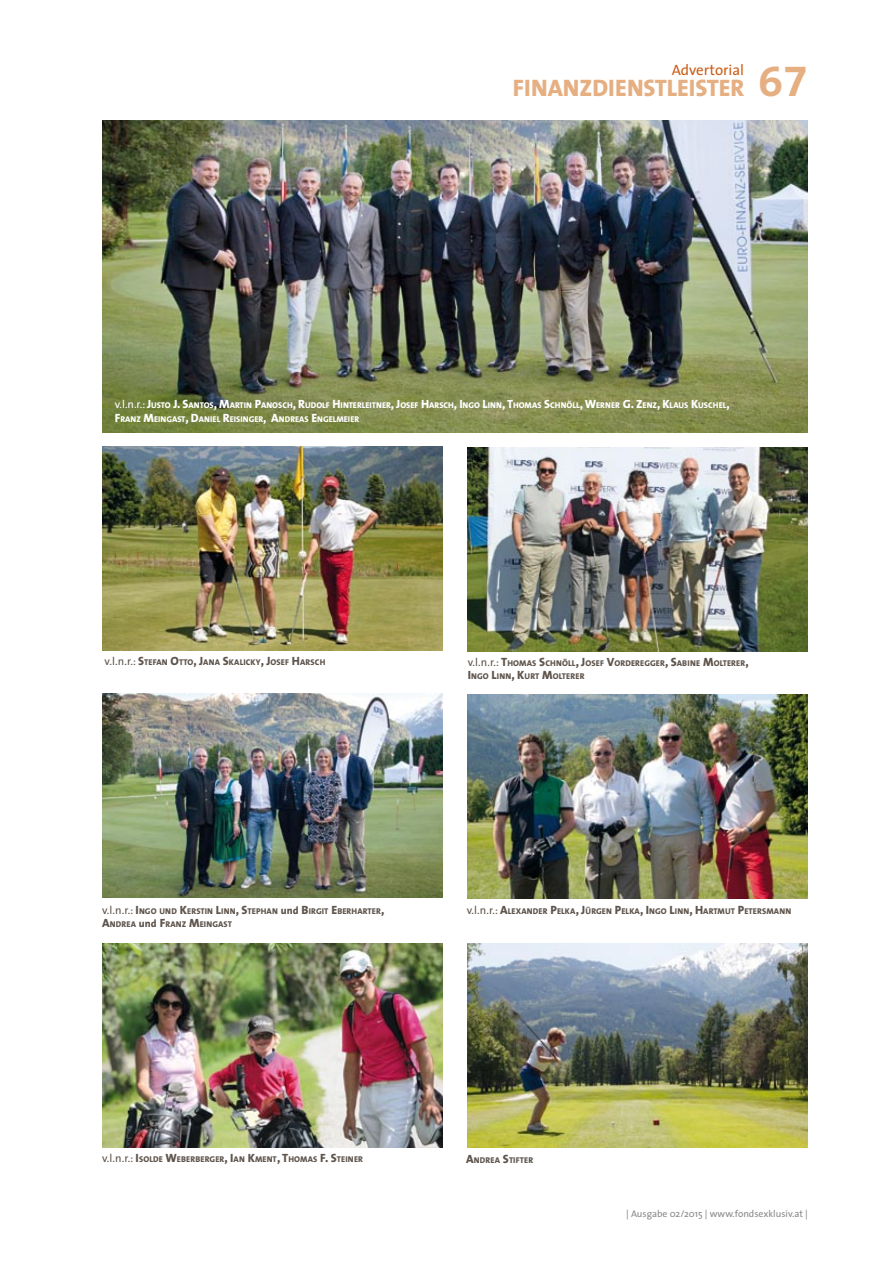
<style>
.page{position:relative;width:893px;height:1263px;background:#fff}
.page>*{position:absolute;margin:0;border:0;box-sizing:border-box;transform-origin:0 0}
.t1{font:800 24px "The Sans";color:#e6af82}
.t2{font:15px "The Sans";color:#cb5e17}
.t3{font:9.75px "The Sans";color:#87888a}
.t4{font:800 8.4px/13.5px "The Sans";letter-spacing:.015em;color:#5e544c}
.t5{font:800 8.4px/13.5px "The Sans";color:#fff}
.s1{font-family:"The Sans Bold Expert";font-weight:400;font-size:43.2px}
.s2{font-weight:400;font-size:11.25px}
.s3{font-size:12px}
.s4{font-size:10.5px}
</style>
<div class="page">
<img style="left:468px;top:694px;width:340px;height:204px">
<img style="left:468px;top:944px;width:340px;height:204px">
<img style="left:102px;top:446px;width:340px;height:204px">
<img style="left:468px;top:448px;width:340px;height:204px">
<img style="left:102px;top:120px;width:706px;height:312px">
<img style="left:102px;top:944px;width:340px;height:204px">
<img style="left:102px;top:694px;width:340px;height:204px">
<h2 class="t2" style="left:672px;top:57px;width:74px">Advertorial</h2>
<h1 class="t1" style="left:513px;top:67px;width:296px">FINANZDIENSTLEISTER <span class="s1">67</span></h1>
<p class="t5" style="left:115px;top:399px;width:616px"><span class="s2">v.l.n.r.:</span> <span class="s3">J</span>USTO <span class="s3">J. S</span>ANTOS<span class="s3">, M</span>ARTIN <span class="s3">P</span>ANOSCH<span class="s3">, R</span>UDOLF <span class="s3">H</span> INTERLEITNER<span class="s3">, J</span>OSEF <span class="s3">H</span>ARSCH<span class="s3">, I</span> NGO <span class="s3">L</span>INN<span class="s3">, T</span>HOMAS <span class="s3">S</span>CHNÖLL<span class="s3">, W</span>ERNER <span class="s3">G. Z</span> ENZ<span class="s3">, K</span>LAUS <span class="s3">K</span>USCHEL<span class="s3">,<br>F</span>RANZ <span class="s3">M</span>EINGAST<span class="s3">, D</span>ANIEL <span class="s3">R</span>EISINGER<span class="s3">, A</span>NDREAS <span class="s3">E</span> NGELMEIER</p>
<p class="t4" style="left:105px;top:655px;width:222px"><span class="s2">v.l.n.r.:</span> <span class="s3">S</span>TEFAN <span class="s3">O</span>TTO<span class="s3">, J</span>ANA <span class="s3">S</span> KALICKY<span class="s3">, J</span>OSEF <span class="s3">H</span>ARSCH</p>
<p class="t4" style="left:468px;top:656px;width:282px"><span class="s2">v.l.n.r.:</span> <span class="s3">T</span>HOMAS <span class="s3">S</span>CHNÖLL<span class="s3">, J</span>OSEF <span class="s3">V</span>ORDEREGGER<span class="s3">, S</span>ABINE <span class="s3">M</span>OLTERER<span class="s3">,<br>I</span> NGO <span class="s3">L</span>INN<span class="s3">, K</span>URT <span class="s3">M</span>OLTERER</p>
<p class="t4" style="left:102px;top:904px;width:284px"><span class="s2">v.l.n.r.:</span> <span class="s3">I</span> NGO UND <span class="s3">K</span>ERSTIN <span class="s3">L</span>INN<span class="s3">, S</span>TEPHAN <span class="s4">UND</span> <span class="s3">B</span>IRGIT <span class="s3">E</span>BERHARTER<span class="s3">,<br>A</span>NDREA <span class="s4">UND</span> <span class="s3">F</span>RANZ <span class="s3">M</span>EINGAST</p>
<p class="t4" style="left:467px;top:904px;width:326px"><span class="s2">v.l.n.r.:</span> <span class="s3">A</span>LEXANDER <span class="s3">P</span>ELKA<span class="s3">, J</span>ÜRGEN <span class="s3">P</span>ELKA<span class="s3">, I</span> NGO <span class="s3">L</span>INN<span class="s3">, H</span>ARTMUT <span class="s3">P</span>ETERSMANN</p>
<p class="t4" style="left:102px;top:1153px;width:262px"><span class="s2">v.l.n.r.:</span> <span class="s3">I</span> SOLDE <span class="s3">W</span>EBERBERGER<span class="s3">, I</span>AN <span class="s3">K</span>MENT<span class="s3">, T</span>HOMAS <span class="s3">F. S</span>TEINER</p>
<p class="t4" style="left:466px;top:1153px;width:69px"><span class="s3">A</span>NDREA <span class="s3">S</span>TIFTER</p>
<p class="t3" style="left:626px;top:1206px;width:183px">| Ausgabe 02/2015 | www.fondsexklusiv.at |</p>
</div>
